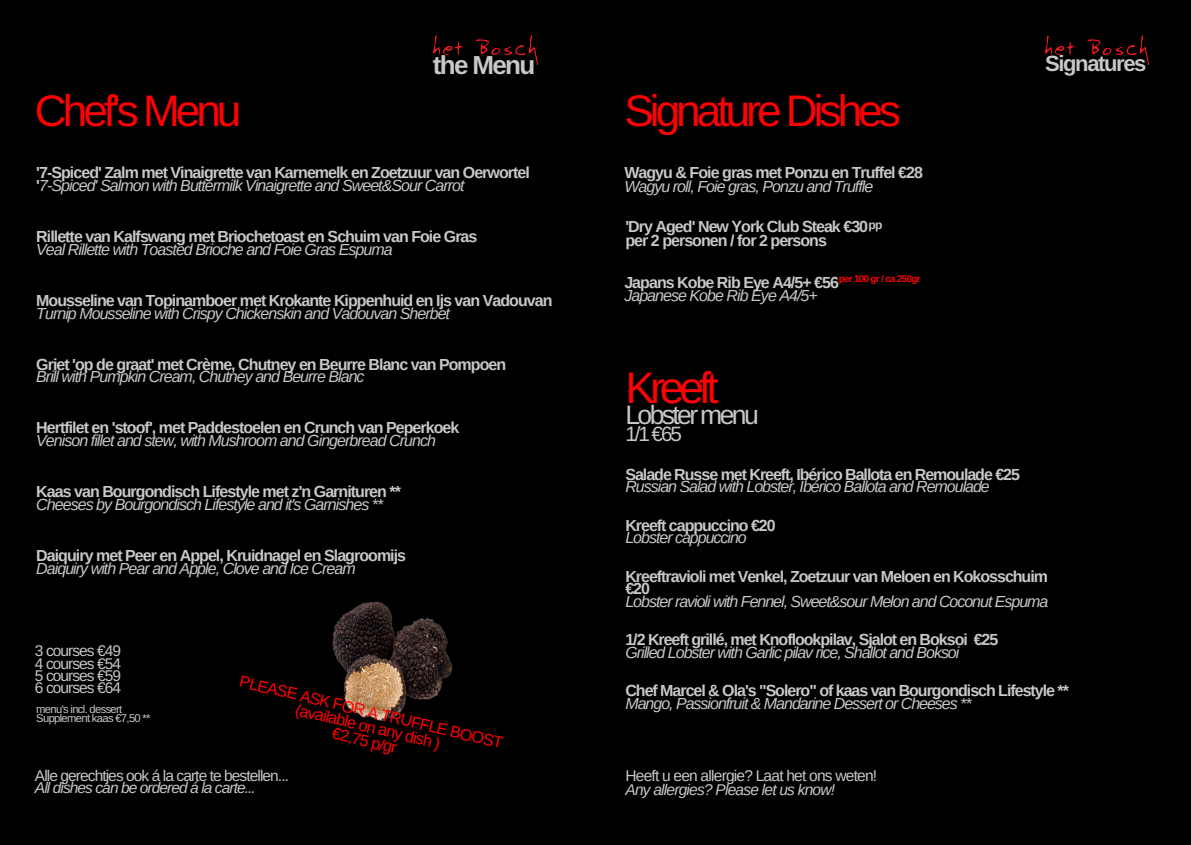
<style>
.page{position:relative;width:1191px;height:845px;background:#fff}
.page>*{position:absolute;margin:0;border:0;box-sizing:border-box;transform-origin:0 0}
.t1{font:44.2px "Arimo";letter-spacing:-.09em;color:#ff0003}
.t2{font:26.6px "Arimo";letter-spacing:-.1em;color:#c8c8c8}
.t3{font:700 26px "Arimo";letter-spacing:-.065em;color:#c8c8c8}
.t4{font:700 22px "Arimo";letter-spacing:-.065em;color:#c8c8c8}
.t5{font:20.6px "Arimo";color:#c8c8c8}
.t6{font:16.2px/14.6px "Arimo";color:#ff0003;text-align:center}
.t7{font:700 16px/12.8px "Arimo";letter-spacing:-.06em;color:#c8c8c8}
.t8{font:italic 16px "Arimo";letter-spacing:-.06em;color:#c8c8c8}
.t9{font:15.6px/12.4px "Arimo";letter-spacing:-.06em;color:#c8c8c8;text-align:justify}
.t10{font:italic 15.6px "Arimo";letter-spacing:-.055em;color:#c8c8c8}
.t11{font:15.6px "Arimo";letter-spacing:-.05em;color:#c8c8c8}
.t12{font:700 12px "Arimo";color:#c8c8c8}
.t13{font:11.2px/8.8px "Arimo";letter-spacing:-.06em;color:#c8c8c8}
.t14{font:700 9.6px "Arimo";letter-spacing:-.06em;color:#ff0003}
.s1{font-weight:400;font-style:italic}
</style>
<div class="page">
<div style="left:0;top:0;width:1191px;height:844px;background:#000"></div>
<img style="left:1045px;top:36px;width:104px;height:28px">
<img style="left:434px;top:36px;width:103px;height:28px">
<img style="left:332px;top:601px;width:121px;height:120px">
<h3 class="t3" style="left:433px;top:50px;width:104px">the Menu</h3>
<h3 class="t4" style="left:1045px;top:51px;width:103px">Signatures</h3>
<h1 class="t1" style="left:35px;top:86px;width:208px">Chef's Menu</h1>
<p class="t7" style="left:36px;top:166px;width:495px">'7-Spiced' Zalm met Vinaigrette van Karnemelk en Zoetzuur van Oerwortel '<span class="s1">7-Spiced' Salmon with Buttermilk Vinaigrette and Sweet&amp;Sour Carrot</span></p>
<p class="t7" style="left:36px;top:230px;width:443px">Rillette van Kalfswang met Briochetoast en Schuim van Foie Gras</p>
<p class="t8" style="left:36px;top:240px;width:358px">Veal Rillette with Toasted Brioche and Foie Gras Espuma</p>
<p class="t7" style="left:36px;top:294px;width:518px">Mousseline van Topinamboer met Krokante Kippenhuid en Ijs van Vadouvan</p>
<p class="t8" style="left:36px;top:304px;width:415px">Turnip Mousseline with Crispy Chickenskin and Vadouvan Sherbet</p>
<p class="t7" style="left:36px;top:357px;width:471px">Griet 'op de graat' met Crème, Chutney en Beurre Blanc van Pompoen</p>
<p class="t8" style="left:36px;top:368px;width:330px">Brill with Pumpkin Cream, Chutney and Beurre Blanc</p>
<p class="t7" style="left:36px;top:421px;width:425px">Hertfilet en 'stoof', met Paddestoelen en Crunch van Peperkoek</p>
<p class="t8" style="left:36px;top:431px;width:401px">Venison fillet and stew, with Mushroom and Gingerbread Crunch</p>
<p class="t7" style="left:36px;top:485px;width:366px">Kaas van Bourgondisch Lifestyle met z'n Garnituren **</p>
<p class="t8" style="left:36px;top:495px;width:349px">Cheeses by Bourgondisch Lifestyle and it's Garnishes **</p>
<p class="t7" style="left:36px;top:549px;width:371px">Daiquiry met Peer en Appel, Kruidnagel en Slagroomijs</p>
<p class="t8" style="left:36px;top:559px;width:321px">Daiquiry with Pear and Apple, Clove and Ice Cream</p>
<p class="t9" style="left:35px;top:644px;width:88px">3 courses €49<br>4 courses €54<br>5 courses €59<br>6 courses €64</p>
<p class="t13" style="left:36px;top:704px;width:116px">menu's incl. dessert<br>Supplement kaas €7,50 **</p>
<p class="t6" style="left:241px;top:674px;width:272px;rotate:13deg">PLEASE ASK FOR A TRUFFLE BOOST (available on any dish )<br>€2,75 p/gr</p>
<p class="t9" style="left:35px;top:769px;width:256px">Alle gerechtjes ook á la carte te bestellen...</p>
<p class="t10" style="left:35px;top:778px;width:222px">All dishes can be ordered á la carte...</p>
<h1 class="t1" style="left:624px;top:86px;width:278px">Signature Dishes</h1>
<p class="t7" style="left:624px;top:166px;width:300px">Wagyu &amp; Foie gras met Ponzu en Truffel €28</p>
<p class="t8" style="left:624px;top:177px;width:251px">Wagyu roll, Foie gras, Ponzu and Truffle</p>
<p class="t7" style="left:625px;top:220px;width:244px;line-height:13.4px">'Dry Aged' New York Club Steak €30 per 2 personen / for 2 persons</p>
<p class="t12" style="left:868px;top:218px;width:15px">pp</p>
<p class="t14" style="left:839px;top:273px;width:83px">per 100 gr / ca 250gr</p>
<p class="t7" style="left:624px;top:276px;width:216px">Japans Kobe Rib Eye A4/5+ €56</p>
<p class="t8" style="left:624px;top:287px;width:195px">Japanese Kobe Rib Eye A4/5+</p>
<h1 class="t1" style="left:625px;top:363px;width:95px">Kreeft</h1>
<h2 class="t2" style="left:625px;top:399px;width:135px">Lobster menu</h2>
<p class="t5" style="left:625px;top:422px;width:58px">1/1 €65</p>
<p class="t7" style="left:625px;top:468px;width:396px">Salade Russe met Kreeft, Ibérico Ballota en Remoulade €25</p>
<p class="t8" style="left:625px;top:478px;width:366px">Russian Salad with Lobster, Ibérico Ballota and Remoulade</p>
<p class="t7" style="left:625px;top:518px;width:152px">Kreeft cappuccino €20</p>
<p class="t8" style="left:625px;top:529px;width:123px">Lobster cappuccino</p>
<p class="t7" style="left:625px;top:569px;width:424px">Kreeftravioli met Venkel, Zoetzuur van Meloen en Kokosschuim €20</p>
<p class="t8" style="left:625px;top:592px;width:425px">Lobster ravioli with Fennel, Sweet&amp;sour Melon and Coconut Espuma</p>
<p class="t7" style="left:625px;top:633px;width:374px">1/2 Kreeft grillé, met Knoflookpilav, Sjalot en Boksoi €25</p>
<p class="t8" style="left:625px;top:643px;width:335px">Grilled Lobster with Garlic pilav rice, Shallot and Boksoi</p>
<p class="t7" style="left:625px;top:684px;width:445px">Chef Marcel &amp; Ola's "Solero" of kaas van Bourgondisch Lifestyle **</p>
<p class="t8" style="left:625px;top:694px;width:348px">Mango, Passionfruit &amp; Mandarine Dessert or Cheeses **</p>
<p class="t11" style="left:625px;top:766px;width:253px">Heeft u een allergie? Laat het ons weten!</p>
<p class="t10" style="left:625px;top:781px;width:211px">Any allergies? Please let us know!</p>
</div>
